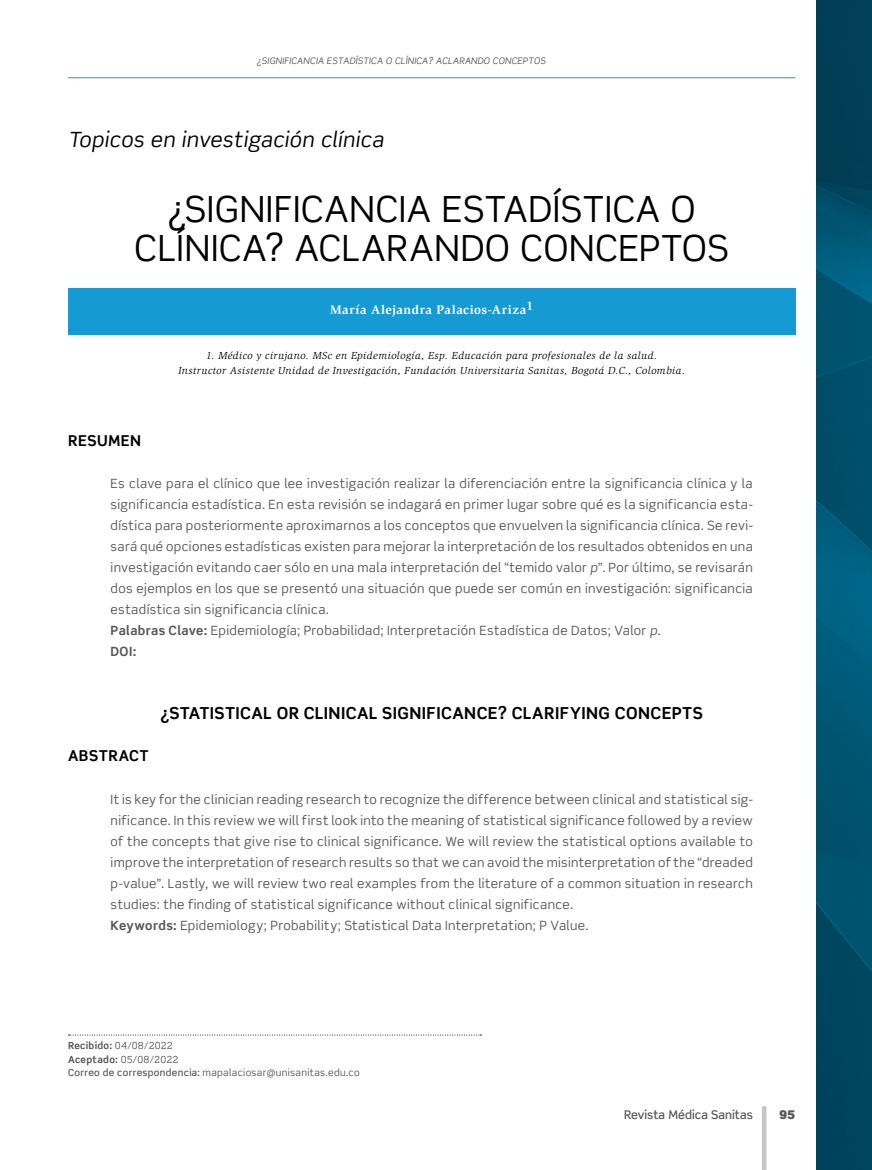
<style>
.page{position:relative;width:872px;height:1170px;background:#fff}
.page>*{position:absolute;margin:0;border:0;box-sizing:border-box;transform-origin:0 0}
._05Tit_princ{font:36px/39px "Scene Std";letter-spacing:.015em;color:#000;text-align:center}
._04Antetitulo{font:italic 21px "Scene Std";letter-spacing:.02em;color:#000}
._06Tit_ingles{font:700 16.5px "Scene Std";letter-spacing:.025em;color:#000}
._09Subt_1{font:700 15px "Scene Std";letter-spacing:.03em;color:#000}
._11Resumen_-_abstrac{font:12.75px/21px "Scene Std";letter-spacing:.03em;color:#575756;text-align:justify}
._07Autores{font:700 12.75px "Slimbach Std";letter-spacing:.04em;color:#fff}
._11Resumen_-_abstrac-2{font:700 12.75px "Scene Std";color:#575756}
.t1{font:500 12px "Scene Std";color:#575756}
.t2{font:900 12px "Scene Std";color:#575756}
._08Filiacion_Autores{font:italic 10.5px/15px "Slimbach Std";letter-spacing:.04em;color:#000;text-align:center}
._03pie_de_pagina{font:9.75px "Scene Std";letter-spacing:.03em;color:#575756}
.t3{font:italic 9px "Scene Std";letter-spacing:.02em;color:#575756}
.s1{font-style:italic}
.s2{font-weight:700}
.s3{font-weight:500}
</style>
<div class="page">
<hr style="left:68px;top:77px;width:727px;height:1px;background:#169ad3">
<hr style="left:762px;top:1106px;width:4px;height:63px;background:#c6c6c6">
<img style="left:816px;top:0;width:56px;height:1169px">
<svg style="left:68px;top:1034px;width:413px;height:1px"></svg>
<div style="left:68px;top:288px;width:727px;height:47px;background:#169ad3"></div>
<p class="t3" style="left:257px;top:55px;width:290px">¿SIGNIFICANCIA ESTADÍSTICA O CLÍNICA? ACLARANDO CONCEPTOS</p>
<p class="_04Antetitulo" style="left:68px;top:127px;width:317px">Topicos en investigación clínica</p>
<p class="_05Tit_princ" style="left:135px;top:189px;width:596px">¿SIGNIFICANCIA ESTADÍSTICA O<br>CLÍNICA? ACLARANDO CONCEPTOS</p>
<p class="_07Autores" style="left:330px;top:302px;width:205px">María Alejandra Palacios-Ariza1</p>
<p class="_08Filiacion_Autores" style="left:178px;top:348px;width:508px">1. Médico y cirujano. MSc en Epidemiología, Esp. Educación para profesionales de la salud.<br>Instructor Asistente Unidad de Investigación, Fundación Universitaria Sanitas, Bogotá D.C., Colombia.</p>
<p class="_09Subt_1" style="left:68px;top:431px;width:75px">RESUMEN</p>
<p class="_11Resumen_-_abstrac" style="left:111px;top:473px;width:644px">Es clave para el clínico que lee investigación realizar la diferenciación entre la significancia clínica y la significancia estadística. En esta revisión se indagará en primer lugar sobre qué es la significancia esta&shy;dística para posteriormente aproximarnos a los conceptos que envuelven la significancia clínica. Se revi&shy;sará qué opciones estadísticas existen para mejorar la interpretación de los resultados obtenidos en una investigación evitando caer sólo en una mala interpretación del “temido valor <span class="s1">p</span>”. Por último, se revisarán dos ejemplos en los que se presentó una situación que puede ser común en investigación: significancia estadística sin significancia clínica.</p>
<p class="_11Resumen_-_abstrac" style="left:111px;top:620px;width:551px"><span class="s2">Palabras Clave:</span> Epidemiología; Probabilidad; Interpretación Estadística de Datos; Valor <span class="s1">p</span>.</p>
<p class="_11Resumen_-_abstrac-2" style="left:111px;top:643px;width:27px">DOI:</p>
<p class="_06Tit_ingles" style="left:161px;top:703px;width:544px">¿STATISTICAL OR CLINICAL SIGNIFICANCE? CLARIFYING CONCEPTS</p>
<p class="_09Subt_1" style="left:68px;top:746px;width:82px">ABSTRACT</p>
<p class="_11Resumen_-_abstrac" style="left:111px;top:788px;width:644px">It is key for the clinician reading research to recognize the difference between clinical and statistical sig&shy;nificance. In this review we will first look into the meaning of statistical significance followed by a review of the concepts that give rise to clinical significance. We will review the statistical options available to improve the interpretation of research results so that we can avoid the misinterpretation of the “dreaded p-value”. Lastly, we will review two real examples from the literature of a common situation in research studies: the finding of statistical significance without clinical significance.</p>
<p class="_11Resumen_-_abstrac" style="left:111px;top:914px;width:479px"><span class="s2">Keywords:</span> Epidemiology; Probability; Statistical Data Interpretation; P Value.</p>
<p class="_03pie_de_pagina" style="left:68px;top:1039px;width:106px"><span class="s2">Recibido:</span> 04/08/2022</p>
<p class="_03pie_de_pagina" style="left:68px;top:1053px;width:112px"><span class="s2">Aceptado:</span> 05/08/2022</p>
<p class="_03pie_de_pagina" style="left:68px;top:1066px;width:293px"><span class="s3">Correo de correspondencia:</span> mapalaciosar@unisanitas.edu.co</p>
<p class="t1" style="left:624px;top:1106px;width:130px">Revista Médica Sanitas</p>
<p class="t2" style="left:779px;top:1106px;width:18px">95</p>
</div>
